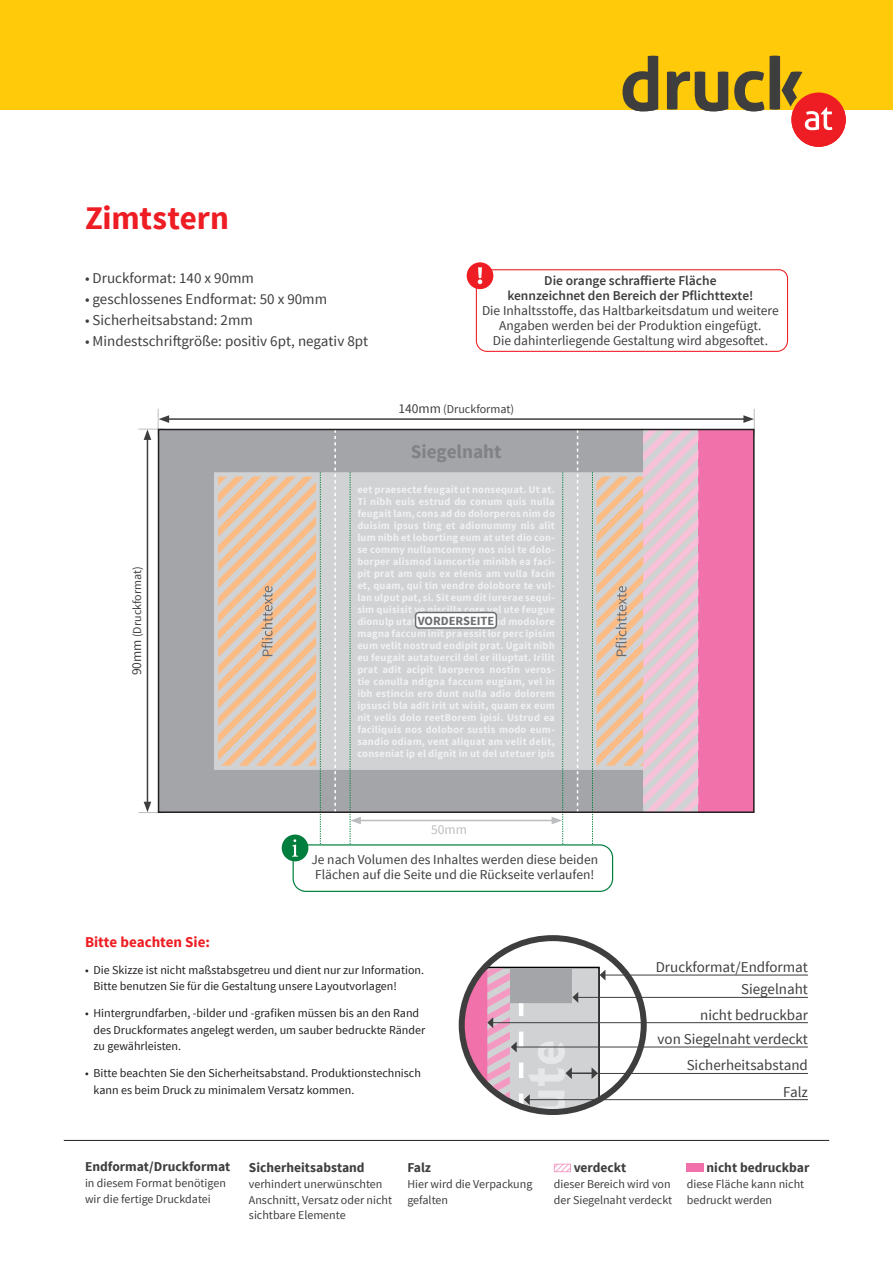
<style>
.page{position:relative;width:893px;height:1263px;background:#fff}
.page>*{position:absolute;margin:0;border:0;box-sizing:border-box;transform-origin:0 0}
.t1{font:700 33px "Source Sans Pro";letter-spacing:-.005em;color:#ee1d23}
.t2{font:700 19.2px "Source Sans Pro";letter-spacing:-.005em;color:#808285}
.t3{font:15px/26.2px "Source Sans Pro";color:#3e3e3f;text-align:right}
.t4{font:700 15px "Source Sans Pro";color:#ee1d23}
.t5{font:13.5px/15px "Source Sans Pro";color:#3e3e3f;text-align:center}
.t6{font:700 13.5px "Source Sans Pro";color:#3e3e3f}
.Vorlagen_IND_INFO_FT{font:600 13.5px "Source Sans Pro";color:#3e3e3f}
.t7{font:13.5px "Source Sans Pro";color:#bcbdc0}
.Achtung__Infotext{font:700 12.45px "Source Sans Pro";color:#6c6d70}
.t8{font:12px/16.5px "Source Sans Pro";color:#231f20}
.t9{font:12px/15.8px "Source Sans Pro";color:#3e3e3f}
.t10{font:700 10.5px/12px "Source Sans Pro";letter-spacing:.02em;color:#f0f1f2;text-align:justify}
.s1{font-size:13.5px}
</style>
<div class="page">
<hr style="left:64px;top:1140px;width:765px;height:1px;background:#231f20">
<svg style="left:554px;top:1164px;width:17px;height:8px"></svg>
<hr style="left:605px;top:975px;width:203px;height:1px;background:#3e3e3f">
<hr style="left:579px;top:1073px;width:229px;height:1px;background:#3e3e3f">
<hr style="left:529px;top:1099px;width:279px;height:1px;background:#3e3e3f">
<hr style="left:516px;top:1047px;width:292px;height:1px;background:#3e3e3f">
<hr style="left:577px;top:997px;width:231px;height:1px;background:#3e3e3f">
<hr style="left:492px;top:1022px;width:316px;height:1px;background:#3e3e3f">
<svg style="left:460px;top:966px;width:145px;height:148px;background:#cabac3"></svg>
<div style="left:687px;top:1164px;width:17px;height:8px;background:#f171ab"></div>
<div style="left:0;top:0;width:893px;height:109px;background:#feca0a"></div>
<div style="left:791px;top:93px;width:55px;height:54px;background:#ee1d23;border-radius:50%"></div>
<svg style="left:622px;top:56px;width:210px;height:74px"></svg>
<div style="left:459px;top:935px;width:188px;height:180px;border:6px solid #3e3e3f;border-radius:50%"></div>
<hr style="left:167px;top:418px;width:579px;height:2px;background:#3e3e3f">
<svg style="left:743px;top:409px;width:12px;height:20px"></svg>
<svg style="left:161px;top:432px;width:431px;height:378px;background:#bfc0c3"></svg>
<div style="left:699px;top:429px;width:55px;height:383px;background:#f171ab"></div>
<svg style="left:334px;top:432px;width:2px;height:378px"></svg>
<svg style="left:577px;top:432px;width:1px;height:378px"></svg>
<hr style="left:147px;top:438px;width:1px;height:366px;background:#3e3e3f">
<svg style="left:138px;top:802px;width:27px;height:11px"></svg>
<svg style="left:138px;top:409px;width:31px;height:31px"></svg>
<div style="left:293px;top:844px;width:320px;height:48px;border:1px solid #007e3d;border-radius:13px"></div>
<div style="left:282px;top:834px;width:26px;height:27px;background:#007e3d;border-radius:50%"></div>
<div style="left:467px;top:262px;width:26px;height:27px;background:#ee1d23;border-radius:50%"></div>
<svg style="left:475px;top:267px;width:314px;height:85px"></svg>
<div style="left:416px;top:612px;width:80px;height:16px;background:#fff;border-radius:3px"></div>
<div style="left:415px;top:612px;width:82px;height:17px;border:2px solid #6c6d70;border-radius:3px"></div>
<hr style="left:359px;top:820px;width:195px;height:1px;background:#bcbdc0">
<svg style="left:350px;top:472px;width:11px;height:374px;background:#c8cdcd"></svg>
<svg style="left:552px;top:472px;width:11px;height:374px;background:#c7cdcc"></svg>
<div style="left:158px;top:429px;width:597px;height:384px;border:2px solid #231f20"></div>
<svg style="left:218px;top:472px;width:103px;height:385px;background:#dac6b3"></svg>
<svg style="left:592px;top:429px;width:106px;height:417px;background:#ddc7c5"></svg>
<p class="t1" style="left:85px;top:197px;width:145px">Zimtstern</p>
<p class="t3" style="left:85px;top:266px;width:171px">• Druckformat: 140 x 90mm</p>
<p class="t3" style="left:85px;top:287px;width:244px">• geschlossenes Endformat: 50 x 90mm</p>
<p class="t3" style="left:85px;top:308px;width:169px">• Sicherheitsabstand: 2mm</p>
<p class="t3" style="left:85px;top:329px;width:285px">• Mindestschriftgröße: positiv 6pt, negativ 8pt</p>
<p class="Vorlagen_IND_INFO_FT" style="left:544px;top:271px;width:174px">Die orange schraffierte Fläche</p>
<p class="Vorlagen_IND_INFO_FT" style="left:507px;top:286px;width:248px">kennzeichnet den Bereich der Pflichttexte!</p>
<p class="t5" style="left:482px;top:303px;width:298px">Die Inhaltsstoffe, das Haltbarkeitsdatum und weitere<br>Angaben werden bei der Produktion eingefügt.</p>
<p class="t5" style="left:493px;top:333px;width:277px">Die dahinterliegende Gestaltung wird abgesoftet.</p>
<p class="t9" style="left:398px;top:401px;width:117px"><span class="s1">140mm</span> (Druckformat)</p>
<p class="t2" style="left:411px;top:439px;width:92px">Siegelnaht</p>
<p class="t9" style="left:129px;top:675px;width:111px;rotate:-90deg"><span class="s1">90mm</span> (Druckformat)</p>
<p class="t10" style="left:357px;top:484px;width:199px">eet praesecte feugait ut nonsequat. Ut at.<br>Ti nibh euis estrud do conum quis nulla feugait lam, cons ad do dolorperos nim do duisim ipsus ting et adionummy nis alit lum nibh et loborting eum at utet dio con&shy;se commy nullamcommy nos nisi te dolo&shy;borper alismod iamcortie minibh ea faci&shy;pit prat am quis ex elenis am vulla facin et, quam, qui tin vendre dolobore te vul&shy;lan ulput pat, si. Sit eum dit iurerae sequi&shy;sim quisisit ve niscilla core vel ute feugue dionulp utatem num zzriustrud modolore magna faccum init pra essit lor perc ipisim eum velit nostrud endipit prat. Ugait nibh eu feugait autatuercil del er illuptat. Irilit prat adit acipit laorperos nostin veros&shy;tie conulla ndigna faccum eugiam, vel in ibh estincin ero dunt nulla adio dolorem ipsusci bla adit irit ut wisit, quam ex eum nit velis dolo reetBorem ipisi. Ustrud ea faciliquis nos dolobor sustis modo eum&shy;sandio odiam, vent aliquat am velit delit, conseniat ip el dignit in ut del utetuer ipis</p>
<p class="Achtung__Infotext" style="left:418px;top:612px;width:78px">VORDERSEITE</p>
<p class="t7" style="left:431px;top:821px;width:37px">50mm</p>
<p class="t5" style="left:311px;top:852px;width:288px">Je nach Volumen des Inhaltes werden diese beiden</p>
<p class="t5" style="left:315px;top:867px;width:281px">Flächen auf die Seite und die Rückseite verlaufen!</p>
<h3 class="t4" style="left:85px;top:932px;width:126px">Bitte beachten Sie:</h3>
<p class="t8" style="left:94px;top:962px;width:332px;text-indent:-9px">• Die Skizze ist nicht maßstabsgetreu und dient nur zur Information.<br>Bitte benutzen Sie für die Gestaltung unsere Layoutvorlagen!</p>
<p class="t8" style="left:94px;top:1005px;width:333px;text-indent:-9px">• Hintergrundfarben, -bilder und -grafiken müssen bis an den Rand des Druckformates angelegt werden, um sauber bedruckte Ränder zu gewährleisten.</p>
<p class="t8" style="left:94px;top:1065px;width:329px;text-indent:-9px">• Bitte beachten Sie den Sicherheitsabstand. Produktionstechnisch kann es beim Druck zu minimalem Versatz kommen.</p>
<h3 class="t3" style="left:656px;top:954px;width:154px">Druckformat/Endformat</h3>
<h3 class="t3" style="left:700px;top:977px;width:109px;line-height:25.3px">Siegelnaht<br>nicht bedruckbar</h3>
<h3 class="t3" style="left:658px;top:1026px;width:152px">von Siegelnaht verdeckt</h3>
<h3 class="t3" style="left:687px;top:1052px;width:123px">Sicherheitsabstand<br>Falz</h3>
<p class="t6" style="left:85px;top:1158px;width:147px">Endformat/Druckformat</p>
<p class="t9" style="left:85px;top:1175px;width:142px">in diesem Format benötigen wir die fertige Druckdatei</p>
<p class="t6" style="left:249px;top:1159px;width:117px">Sicherheitsabstand</p>
<p class="t9" style="left:249px;top:1176px;width:145px">verhindert unerwünschten<br>Anschnitt, Versatz oder nicht sichtbare Elemente</p>
<p class="t6" style="left:407px;top:1159px;width:25px">Falz</p>
<p class="t9" style="left:407px;top:1176px;width:127px">Hier wird die Verpackung gefalten</p>
<p class="t6" style="left:574px;top:1159px;width:54px">verdeckt</p>
<p class="t9" style="left:554px;top:1176px;width:120px">dieser Bereich wird von der Siegelnaht verdeckt</p>
<p class="t6" style="left:707px;top:1159px;width:104px">nicht bedruckbar</p>
<p class="t9" style="left:687px;top:1176px;width:119px">diese Fläche kann nicht bedruckt werden</p>
</div>
